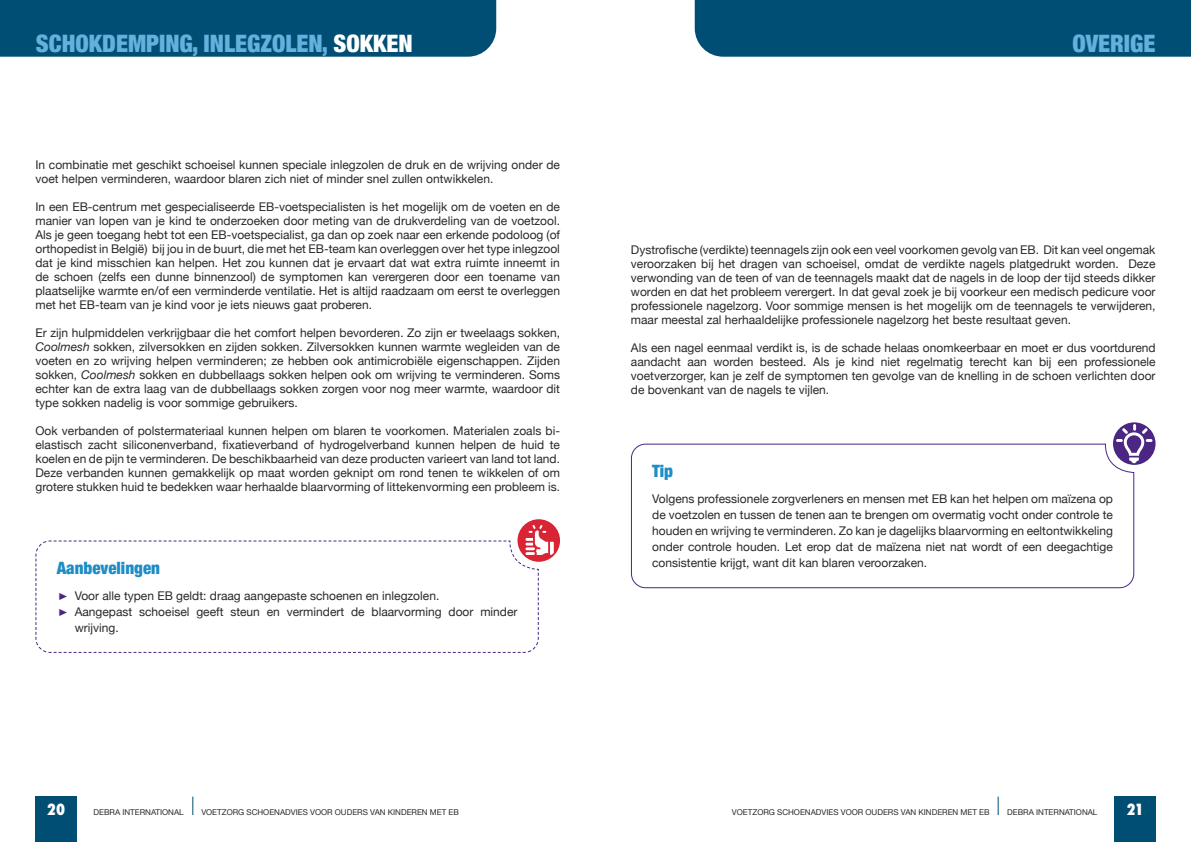
<style>
.page{position:relative;width:1191px;height:842px;background:#fff}
.page>*{position:absolute;margin:0;border:0;box-sizing:border-box;transform-origin:0 0}
.t1{font:900 condensed 24px "Helvetica Neue";color:#63b1dc}
.t2{font:900 condensed 17px "Helvetica Neue";color:#1f8dc5}
.t3{font:800 condensed 15px "Futura";color:#fff}
.t4{font:12px/14px "Helvetica Neue";color:#292829;text-align:justify}
.t5{font:8px "Helvetica Neue";color:#292829}
.s1{color:#fff}
.s2{font-style:italic}
.s3{font-size:10px;color:#4b2683}
</style>
<div class="page">
<div style="left:694px;top:0;width:497px;height:57px;background:#004e74"></div>
<div style="left:35px;top:797px;width:42px;height:45px;background:#004e74"></div>
<div style="left:1114px;top:797px;width:41px;height:45px;background:#004e74"></div>
<svg style="left:192px;top:797px;width:1px;height:18px"></svg>
<svg style="left:997px;top:797px;width:1px;height:18px"></svg>
<div style="left:0;top:0;width:496px;height:57px;background:#004e74"></div>
<svg style="left:630px;top:443px;width:504px;height:146px"></svg>
<svg style="left:1113px;top:422px;width:42px;height:43px"></svg>
<svg style="left:1116px;top:424px;width:36px;height:39px"></svg>
<div style="left:517px;top:519px;width:43px;height:43px;background:#d82435;border-radius:50%"></div>
<svg style="left:35px;top:525px;width:519px;height:128px"></svg>
<h1 class="t1" style="left:36px;top:23px;width:378px">SCHOKDEMPING, INLEGZOLEN, <span class="s1">SOKKEN</span></h1>
<p class="t4" style="left:35px;top:158px;width:526px">In combinatie met geschikt schoeisel kunnen speciale inlegzolen de druk en de wrijving onder de voet helpen verminderen, waardoor blaren zich niet of minder snel zullen ontwikkelen.</p>
<p class="t4" style="left:35px;top:200px;width:526px">In een EB-centrum met gespecialiseerde EB-voetspecialisten is het mogelijk om de voeten en de manier van lopen van je kind te onderzoeken door meting van de drukverdeling van de voetzool.<br>Als je geen toegang hebt tot een EB-voetspecialist, ga dan op zoek naar een erkende podoloog (of orthopedist in België) bij jou in de buurt, die met het EB-team kan overleggen over het type inlegzool dat je kind misschien kan helpen. Het zou kunnen dat je ervaart dat wat extra ruimte inneemt in de schoen (zelfs een dunne binnenzool) de symptomen kan verergeren door een toename van plaatselijke warmte en/of een verminderde ventilatie. Het is altijd raadzaam om eerst te overleggen met het EB-team van je kind voor je iets nieuws gaat proberen.</p>
<p class="t4" style="left:35px;top:326px;width:526px">Er zijn hulpmiddelen verkrijgbaar die het comfort helpen bevorderen. Zo zijn er tweelaags sokken, <span class="s2">Coolmesh</span> sokken, zilversokken en zijden sokken. Zilversokken kunnen warmte wegleiden van de voeten en zo wrijving helpen verminderen; ze hebben ook antimicrobiële eigenschappen. Zijden sokken, <span class="s2">Coolmesh</span> sokken en dubbellaags sokken helpen ook om wrijving te verminderen. Soms echter kan de extra laag van de dubbellaags sokken zorgen voor nog meer warmte, waardoor dit type sokken nadelig is voor sommige gebruikers.</p>
<p class="t4" style="left:35px;top:424px;width:526px">Ook verbanden of polstermateriaal kunnen helpen om blaren te voorkomen. Materialen zoals bi&shy;elastisch zacht siliconenverband, fixatieverband of hydrogelverband kunnen helpen de huid te koelen en de pijn te verminderen. De beschikbaarheid van deze producten varieert van land tot land.<br>Deze verbanden kunnen gemakkelijk op maat worden geknipt om rond tenen te wikkelen of om grotere stukken huid te bedekken waar herhaalde blaarvorming of littekenvorming een probleem is.</p>
<h2 class="t2" style="left:57px;top:554px;width:105px">Aanbevelingen</h2>
<p class="t4" style="left:57px;top:589px;width:384px"><span class="s3">࢝</span> Voor alle typen EB geldt: draag aangepaste schoenen en inlegzolen.</p>
<p class="t4" style="left:57px;top:605px;width:462px"><span class="s3">࢝</span> Aangepast schoeisel geeft steun en vermindert de blaarvorming door minder</p>
<p class="t4" style="left:75px;top:621px;width:45px">wrijving.</p>
<h1 class="t1" style="left:1072px;top:23px;width:85px">OVERIGE</h1>
<p class="t4" style="left:631px;top:243px;width:526px">Dystrofische (verdikte) teennagels zijn ook een veel voorkomen gevolg van EB. Dit kan veel ongemak veroorzaken bij het dragen van schoeisel, omdat de verdikte nagels platgedrukt worden. Deze verwonding van de teen of van de teennagels maakt dat de nagels in de loop der tijd steeds dikker worden en dat het probleem verergert. In dat geval zoek je bij voorkeur een medisch pedicure voor professionele nagelzorg. Voor sommige mensen is het mogelijk om de teennagels te verwijderen, maar meestal zal herhaaldelijke professionele nagelzorg het beste resultaat geven.</p>
<p class="t4" style="left:631px;top:341px;width:526px">Als een nagel eenmaal verdikt is, is de schade helaas onomkeerbaar en moet er dus voortdurend aandacht aan worden besteed. Als je kind niet regelmatig terecht kan bij een professionele voetverzorger, kan je zelf de symptomen ten gevolge van de knelling in de schoen verlichten door de bovenkant van de nagels te vijlen.</p>
<h2 class="t2" style="left:652px;top:457px;width:22px">Tip</h2>
<p class="t4" style="left:652px;top:491px;width:462px;line-height:16px">Volgens professionele zorgverleners en mensen met EB kan het helpen om maïzena op de voetzolen en tussen de tenen aan te brengen om overmatig vocht onder controle te houden en wrijving te verminderen. Zo kan je dagelijks blaarvorming en eeltontwikkeling onder controle houden. Let erop dat de maïzena niet nat wordt of een deegachtige consistentie krijgt, want dit kan blaren veroorzaken.</p>
<p class="t3" style="left:47px;top:799px;width:20px">20</p>
<p class="t5" style="left:94px;top:806px;width:92px">DEBRA INTERNATIONAL</p>
<p class="t5" style="left:201px;top:806px;width:259px">VOETZORG SCHOENADVIES VOOR OUDERS VAN KINDEREN MET EB</p>
<p class="t5" style="left:732px;top:806px;width:259px">VOETZORG SCHOENADVIES VOOR OUDERS VAN KINDEREN MET EB</p>
<p class="t5" style="left:1007px;top:806px;width:92px">DEBRA INTERNATIONAL</p>
<p class="t3" style="left:1126px;top:799px;width:19px">21</p>
</div>
